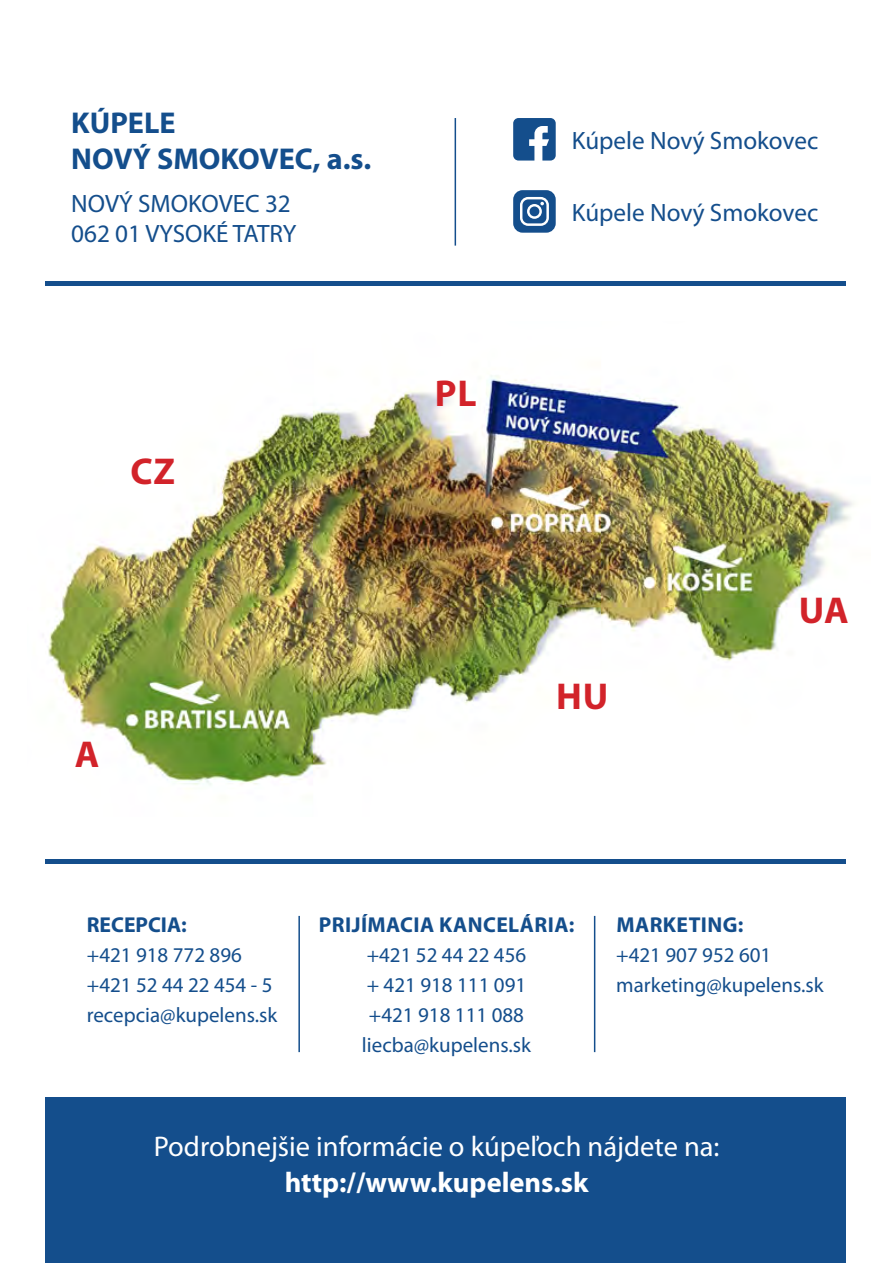
<style>
.page{position:relative;width:893px;height:1263px;background:#fff}
.page>*{position:absolute;margin:0;border:0;box-sizing:border-box;transform-origin:0 0}
.t1{font:700 37.5px "Myriad Pro";letter-spacing:.02em;color:#d2232a}
.t2{font:700 30.15px/36.3px "Myriad Pro";color:#144e8c}
.t3{font:28.5px "Myriad Pro";color:#fff}
.t4{font:700 28.5px "Myriad Pro";color:#fff}
.t5{font:25.2px/30.2px "Myriad Pro";color:#144e8c}
.t6{font:700 21.6px "Myriad Pro";letter-spacing:.02em;color:#144e8c}
.t7{font:700 21.6px "Myriad Pro";color:#144e8c}
.t8{font:21px/30px "Myriad Pro";color:#144e8c}
</style>
<div class="page">
<div style="left:45px;top:1097px;width:801px;height:166px;background:#144e8c"></div>
<hr style="left:45px;top:281px;width:801px;height:4px;background:#144e8c">
<hr style="left:45px;top:860px;width:801px;height:4px;background:#144e8c">
<img style="left:48px;top:376px;width:806px;height:409px">
<hr style="left:455px;top:118px;width:1px;height:128px;background:#144e8c">
<svg style="left:513px;top:118px;width:43px;height:43px"></svg>
<svg style="left:513px;top:190px;width:43px;height:43px;background:#4d79a8"></svg>
<hr style="left:298px;top:916px;width:2px;height:136px;background:#144e8c">
<hr style="left:594px;top:916px;width:1px;height:136px;background:#144e8c">
<h2 class="t2" style="left:71px;top:104px;width:301px">KÚPELE<br>NOVÝ SMOKOVEC, a.s.</h2>
<p class="t5" style="left:71px;top:188px;width:227px">NOVÝ SMOKOVEC 32<br>062 01 VYSOKÉ TATRY</p>
<h1 class="t1" style="left:130px;top:447px;width:46px">CZ</h1>
<h1 class="t1" style="left:435px;top:369px;width:43px">PL</h1>
<h1 class="t1" style="left:75px;top:730px;width:26px">A</h1>
<p class="t5" style="left:572px;top:125px;width:248px">Kúpele Nový Smokovec</p>
<p class="t5" style="left:572px;top:197px;width:248px">Kúpele Nový Smokovec</p>
<h1 class="t1" style="left:556px;top:672px;width:54px">HU</h1>
<h1 class="t1" style="left:799px;top:586px;width:51px">UA</h1>
<p class="t7" style="left:87px;top:911px;width:102px">RECEPCIA:</p>
<p class="t8" style="left:87px;top:940px;width:192px">+421 918 772 896 +421 52 44 22 454 - 5 recepcia@kupelens.sk</p>
<p class="t6" style="left:319px;top:911px;width:257px">PRIJÍMACIA KANCELÁRIA:</p>
<p class="t8" style="left:362px;top:940px;width:171px;text-align:center">+421 52 44 22 456 + 421 918 111 091 +421 918 111 088 liecba@kupelens.sk</p>
<p class="t6" style="left:616px;top:911px;width:129px">MARKETING:</p>
<p class="t8" style="left:616px;top:940px;width:209px">+421 907 952 601 marketing@kupelens.sk</p>
<h3 class="t3" style="left:154px;top:1128px;width:567px">Podrobnejšie informácie o kúpeľoch nájdete na:</h3>
<h3 class="t4" style="left:285px;top:1163px;width:305px">http://www.kupelens.sk</h3>
</div>
